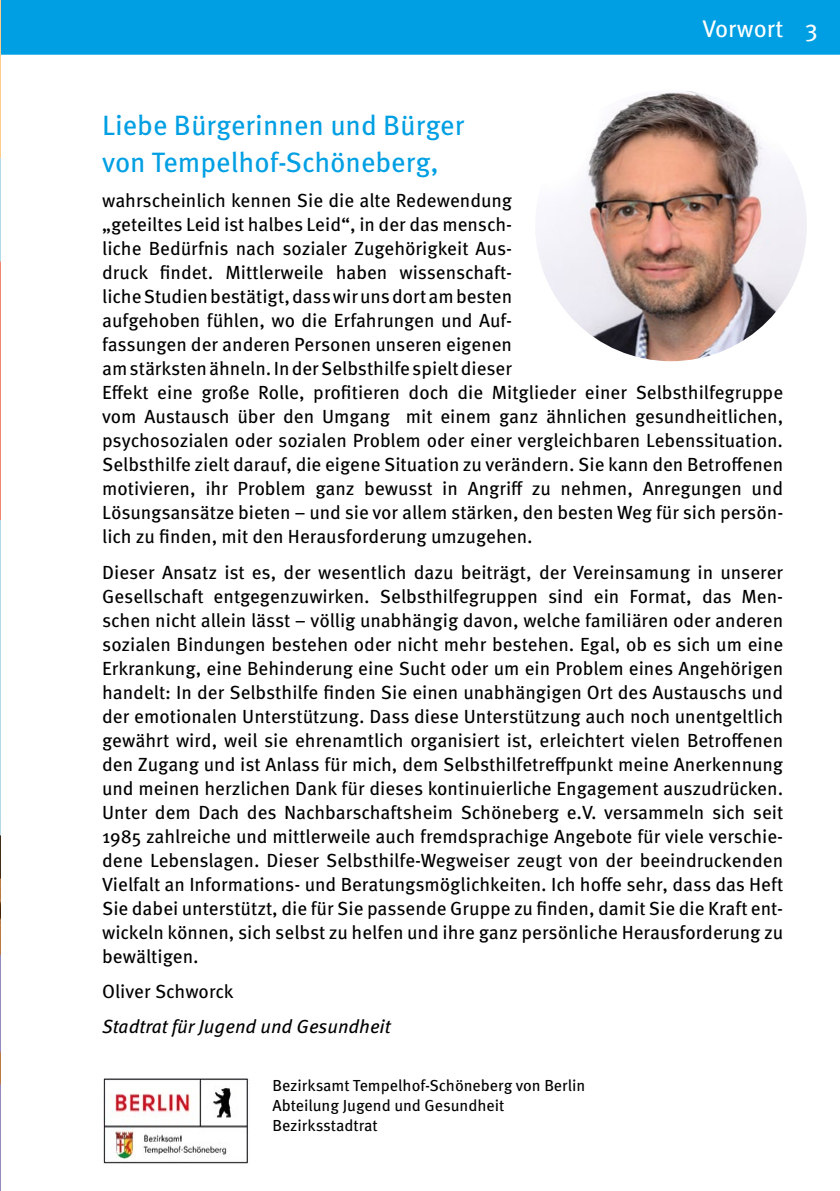
<style>
.page{position:relative;width:840px;height:1191px;background:#fff}
.page>*{position:absolute;margin:0;border:0;box-sizing:border-box;transform-origin:0 0}
.t1{font:28px/37.4px "Meta Pro";color:#009fe3}
.t2{font:24px "Meta Pro";color:#fff}
.t3{font:19px/24px "Meta Pro";color:#000}
.t4{font:italic 19px "Meta Pro";color:#000}
.t5{font:16px/20px "Meta Pro";color:#000}
.s1{font-size:20px}
</style>
<div class="page">
<div style="left:0;top:0;width:839px;height:57px;background:#009fe3"></div>
<hr style="left:0;top:55px;width:839px;height:4px;background:#fff">
<img style="left:532px;top:87px;width:277px;height:277px;border-radius:139px">
<div style="left:529px;top:84px;width:283px;height:283px;border:6px solid #fff;border-radius:50%"></div>
<img style="left:103px;top:1078px;width:146px;height:86px">
<img style="left:0;top:0;width:1px;height:597px">
<img style="left:0;top:596px;width:1px;height:595px">
<p class="t2" style="left:702px;top:14px;width:117px">Vorwort 3<span class="s1">3</span></p>
<h1 class="t1" style="left:102px;top:107px;width:363px">Liebe Bürgerinnen und Bürger von Tempelhof-Schöneberg,</h1>
<p class="t3" style="left:102px;top:189px;width:682px">wahrscheinlich kennen Sie die alte Redewendung<br>„geteiltes Leid ist halbes Leid“, in der das mensch-<br>liche Bedürfnis nach sozialer Zugehörigkeit Aus-<br>druck findet. Mittlerweile haben wissenschaft-<br>liche Studien bestätigt, dass wir uns dort am besten<br>aufgehoben fühlen, wo die Erfahrungen und Auf-<br>fassungen der anderen Personen unseren eigenen<br>am stärksten ähneln. In der Selbsthilfe spielt dieser<br>Effekt eine große Rolle, profitieren doch die Mitglieder einer Selbsthilfegruppe vom Austausch über den Umgang mit einem ganz ähnlichen gesundheitlichen, psychosozialen oder sozialen Problem oder einer vergleichbaren Lebenssituation.<br>Selbsthilfe zielt darauf, die eigene Situation zu verändern. Sie kann den Betroffenen motivieren, ihr Problem ganz bewusst in Angriff zu nehmen, Anregungen und Lösungsansätze bieten – und sie vor allem stärken, den besten Weg für sich persön&shy;lich zu finden, mit den Herausforderung umzugehen.</p>
<p class="t3" style="left:102px;top:560px;width:682px;text-align:justify">Dieser Ansatz ist es, der wesentlich dazu beiträgt, der Vereinsamung in unserer Gesellschaft entgegenzuwirken. Selbsthilfegruppen sind ein Format, das Men&shy;schen nicht allein lässt – völlig unabhängig davon, welche familiären oder anderen sozialen Bindungen bestehen oder nicht mehr bestehen. Egal, ob es sich um eine Erkrankung, eine Behinderung eine Sucht oder um ein Problem eines Angehörigen handelt: In der Selbsthilfe finden Sie einen unabhängigen Ort des Austauschs und der emotionalen Unterstützung. Dass diese Unterstützung auch noch unentgeltlich gewährt wird, weil sie ehrenamtlich organisiert ist, erleichtert vielen Betroffenen den Zugang und ist Anlass für mich, dem Selbsthilfetreffpunkt meine Anerkennung und meinen herzlichen Dank für dieses kontinuierliche Engagement auszudrücken.<br>Unter dem Dach des Nachbarschaftsheim Schöneberg e.V. versammeln sich seit 1985 zahlreiche und mittlerweile auch fremdsprachige Angebote für viele verschie&shy;dene Lebenslagen. Dieser Selbsthilfe-Wegweiser zeugt von der beeindruckenden Vielfalt an Informations- und Beratungsmöglichkeiten. Ich hoffe sehr, dass das Heft Sie dabei unterstützt, die für Sie passende Gruppe zu finden, damit Sie die Kraft ent&shy;wickeln können, sich selbst zu helfen und ihre ganz persönliche Herausforderung zu bewältigen.</p>
<p class="t3" style="left:102px;top:980px;width:133px">Oliver Schworck</p>
<p class="t4" style="left:102px;top:1014px;width:290px">Stadtrat für Jugend und Gesundheit</p>
<p class="t5" style="left:272px;top:1075px;width:314px">Bezirksamt Tempelhof-Schöneberg von Berlin<br>Abteilung Jugend und Gesundheit<br>Bezirksstadtrat</p>
</div>
